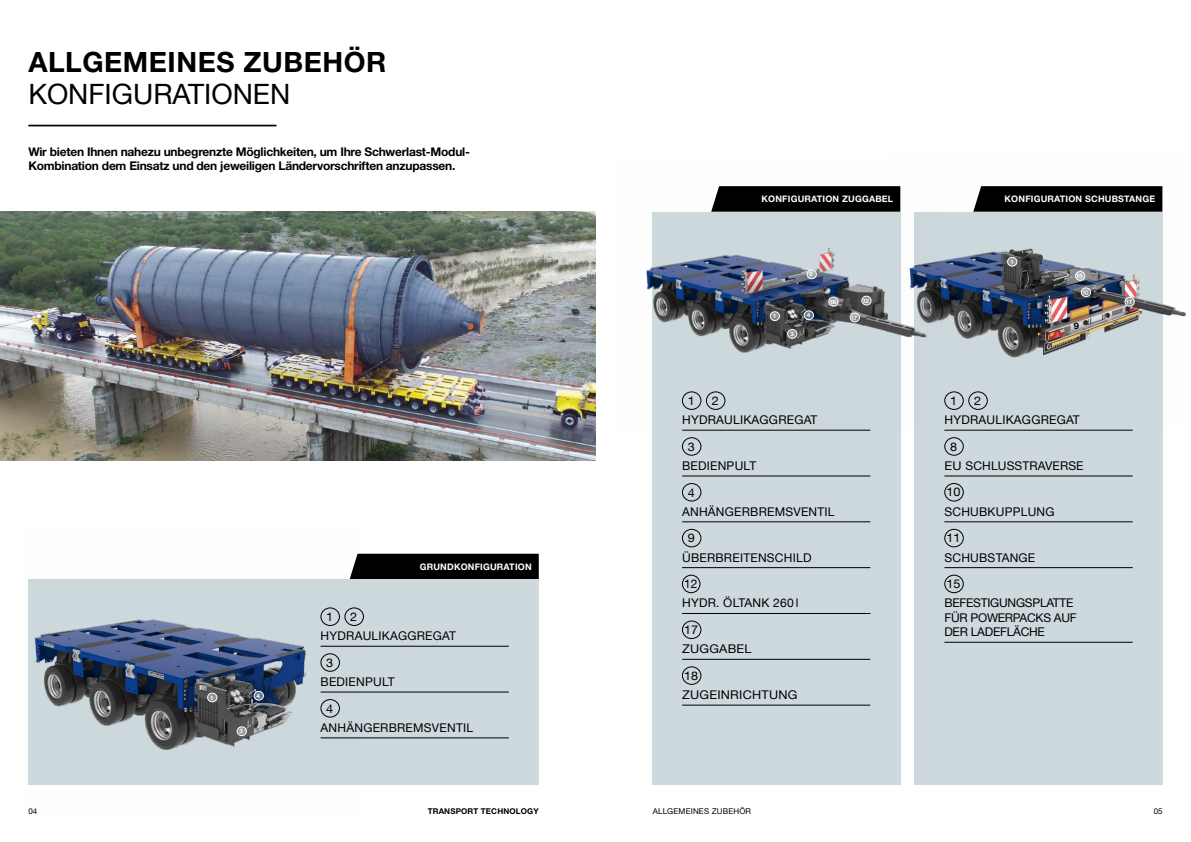
<style>
.page{position:relative;width:1191px;height:842px;background:#fff}
.page>*{position:absolute;margin:0;border:0;box-sizing:border-box;transform-origin:0 0}
.t1{font:700 28px "Helvetica Neue LT Com";letter-spacing:.02em;color:#000}
.t2{font:28px "Helvetica Neue LT Com";color:#000}
.t3{font:12px/19.2px "Helvetica Neue LT Com";letter-spacing:.02em;color:#000;scale:1.06 1}
.t4{font:700 12px/14.4px "Helvetica Neue LT Com";letter-spacing:-.02em;color:#000}
.t5{font:12px/14.4px "Helvetica Neue LT Com";letter-spacing:-.02em;color:#000}
.t6{font:12px/19.4px "Helvetica Neue LT Com";letter-spacing:-.02em;color:#000;scale:1.06 1}
.t7{font:12px/19.4px "Helvetica Neue LT Com";letter-spacing:.02em;color:#000}
.t8{font:700 9px "Helvetica Neue LT Com";letter-spacing:.02em;color:#fff}
.t9{font:700 9px "Helvetica Neue LT Com";color:#000;scale:1.06 1}
.t10{font:8px "Helvetica Neue LT Com";letter-spacing:.02em;color:#000}
.t11{font:700 8px "Helvetica Neue LT Com";letter-spacing:.02em;color:#000}
.t12{font:700 6px "Helvetica Neue LT Com";letter-spacing:-.095em;color:#fff;scale:1.06 1}
</style>
<div class="page">
<div style="left:652px;top:363px;width:248px;height:421px;background:#ced9de"></div>
<hr style="left:682px;top:476px;width:188px;height:1px;background:#000">
<hr style="left:682px;top:521px;width:188px;height:1px;background:#000">
<hr style="left:682px;top:567px;width:188px;height:1px;background:#000">
<hr style="left:682px;top:613px;width:188px;height:1px;background:#000">
<hr style="left:682px;top:659px;width:188px;height:1px;background:#000">
<hr style="left:682px;top:705px;width:188px;height:1px;background:#000">
<div style="left:682px;top:437px;width:19px;height:19px;border:1px solid #000;border-radius:50%"></div>
<div style="left:682px;top:483px;width:19px;height:18px;border:1px solid #000;border-radius:50%"></div>
<div style="left:682px;top:529px;width:19px;height:18px;border:1px solid #000;border-radius:50%"></div>
<div style="left:682px;top:575px;width:18px;height:18px;border:1px solid #000;border-radius:50%"></div>
<div style="left:682px;top:621px;width:19px;height:18px;border:1px solid #000;border-radius:50%"></div>
<div style="left:682px;top:666px;width:19px;height:19px;border:1px solid #000;border-radius:50%"></div>
<div style="left:914px;top:363px;width:248px;height:421px;background:#ced9de"></div>
<hr style="left:944px;top:430px;width:188px;height:1px;background:#000">
<hr style="left:944px;top:476px;width:188px;height:1px;background:#000">
<hr style="left:944px;top:521px;width:188px;height:1px;background:#000">
<hr style="left:944px;top:567px;width:188px;height:1px;background:#000">
<hr style="left:944px;top:642px;width:188px;height:1px;background:#000">
<div style="left:944px;top:437px;width:19px;height:19px;border:1px solid #000;border-radius:50%"></div>
<div style="left:944px;top:483px;width:19px;height:18px;border:1px solid #000;border-radius:50%"></div>
<div style="left:944px;top:529px;width:19px;height:18px;border:1px solid #000;border-radius:50%"></div>
<div style="left:944px;top:575px;width:19px;height:18px;border:1px solid #000;border-radius:50%"></div>
<img style="left:0;top:212px;width:595px;height:248px">
<div style="left:364px;top:554px;width:175px;height:25px;background:#000"></div>
<div style="left:291px;top:579px;width:248px;height:205px;background:#ced9de"></div>
<hr style="left:320px;top:646px;width:189px;height:1px;background:#000">
<hr style="left:320px;top:692px;width:189px;height:1px;background:#000">
<hr style="left:320px;top:737px;width:189px;height:1px;background:#000">
<img style="left:28px;top:553px;width:336px;height:232px">
<img style="left:942px;top:186px;width:244px;height:241px">
<img style="left:646px;top:186px;width:296px;height:247px">
<div style="left:787px;top:329px;width:10px;height:9px;background:#8d9295;border-radius:50%"></div>
<div style="left:787px;top:329px;width:10px;height:10px;border:1px solid #fff;border-radius:50%"></div>
<div style="left:770px;top:312px;width:9px;height:9px;background:#8c9294;border-radius:50%"></div>
<div style="left:770px;top:311px;width:10px;height:10px;border:1px solid #fff;border-radius:50%"></div>
<div style="left:1007px;top:257px;width:9px;height:9px;background:#919699;border-radius:50%"></div>
<div style="left:1007px;top:257px;width:10px;height:9px;border:1px solid #fff;border-radius:50%"></div>
<div style="left:1075px;top:272px;width:9px;height:8px;background:#acb1b4;border-radius:50%"></div>
<div style="left:1075px;top:271px;width:10px;height:10px;border:1px solid #fff;border-radius:50%"></div>
<div style="left:208px;top:693px;width:9px;height:9px;background:#8f9597;border-radius:50%"></div>
<div style="left:207px;top:693px;width:10px;height:9px;border:1px solid #fff;border-radius:50%"></div>
<div style="left:237px;top:727px;width:9px;height:9px;background:#93999b;border-radius:50%"></div>
<div style="left:237px;top:726px;width:10px;height:10px;border:1px solid #fff;border-radius:50%"></div>
<div style="left:254px;top:691px;width:9px;height:9px;background:#677a91;border-radius:50%"></div>
<div style="left:254px;top:691px;width:10px;height:9px;border:1px solid #fff;border-radius:50%"></div>
<svg style="left:1081px;top:288px;width:9px;height:9px"></svg>
<div style="left:1081px;top:288px;width:10px;height:9px;border:1px solid #fff;border-radius:50%"></div>
<svg style="left:1125px;top:297px;width:9px;height:9px"></svg>
<div style="left:1124px;top:297px;width:10px;height:9px;border:1px solid #fff;border-radius:50%"></div>
<div style="left:804px;top:311px;width:9px;height:9px;background:#67778a;border-radius:50%"></div>
<div style="left:804px;top:310px;width:10px;height:10px;border:1px solid #fff;border-radius:50%"></div>
<div style="left:828px;top:297px;width:10px;height:9px;background:#a3a7aa;border-radius:50%"></div>
<div style="left:828px;top:297px;width:10px;height:9px;border:1px solid #fff;border-radius:50%"></div>
<svg style="left:807px;top:270px;width:9px;height:9px"></svg>
<div style="left:806px;top:270px;width:10px;height:9px;border:1px solid #fff;border-radius:50%"></div>
<div style="left:862px;top:296px;width:9px;height:9px;background:#8b9093;border-radius:50%"></div>
<div style="left:861px;top:296px;width:10px;height:9px;border:1px solid #fff;border-radius:50%"></div>
<svg style="left:850px;top:313px;width:9px;height:9px"></svg>
<div style="left:850px;top:313px;width:10px;height:9px;border:1px solid #fff;border-radius:50%"></div>
<hr style="left:28px;top:125px;width:248px;height:1px;background:#000">
<h1 class="t1" style="left:28px;top:44px;width:360px">ALLGEMEINES ZUBEHÖR</h1>
<h1 class="t2" style="left:28px;top:77px;width:263px">KONFIGURATIONEN</h1>
<p class="t4" style="left:28px;top:144px;width:443px">Wir bieten Ihnen nahezu unbegrenzte Möglichkeiten, um Ihre Schwerlast-Modul-<br>Kombination dem Einsatz und den jeweiligen Ländervorschriften anzupassen.</p>
<p class="t12" style="left:210px;top:694px;width:5px">1</p>
<p class="t12" style="left:240px;top:727px;width:5px">3</p>
<p class="t12" style="left:257px;top:692px;width:5px">4</p>
<p class="t8" style="left:420px;top:561px;width:113px">GRUNDKONFIGURATION</p>
<p class="t3" style="left:320px;top:607px;width:129px;text-indent:30px">2<br>HYDRAULIKAGGREGAT</p>
<p class="t3" style="left:320px;top:653px;width:71px;text-indent:6px">3<br>BEDIENPULT</p>
<p class="t3" style="left:320px;top:698px;width:145px;text-indent:6px">4<br>ANHÄNGERBREMSVENTIL</p>
<p class="t3" style="left:326px;top:607px;width:8px">1</p>
<p class="t8" style="left:761px;top:193px;width:133px">KONFIGURATION ZUGGABEL</p>
<p class="t8" style="left:1004px;top:193px;width:152px">KONFIGURATION SCHUBSTANGE</p>
<p class="t12" style="left:1010px;top:258px;width:5px">1</p>
<p class="t12" style="left:809px;top:271px;width:5px">9</p>
<p class="t12" style="left:1076px;top:272px;width:8px">15</p>
<p class="t12" style="left:1082px;top:289px;width:8px">10</p>
<p class="t12" style="left:829px;top:298px;width:8px">18</p>
<p class="t12" style="left:862px;top:297px;width:8px">12</p>
<p class="t12" style="left:1125px;top:298px;width:8px">11</p>
<p class="t12" style="left:773px;top:312px;width:5px">1</p>
<p class="t12" style="left:807px;top:311px;width:5px">4</p>
<p class="t12" style="left:851px;top:314px;width:8px">17</p>
<p class="t9" style="left:1073px;top:320px;width:6px">9</p>
<p class="t12" style="left:790px;top:330px;width:5px">3</p>
<p class="t3" style="left:682px;top:391px;width:129px;text-indent:30px">2<br>HYDRAULIKAGGREGAT</p>
<p class="t3" style="left:682px;top:437px;width:71px;text-indent:6px">3<br>BEDIENPULT</p>
<p class="t3" style="left:682px;top:482px;width:145px;text-indent:6px">4<br>ANHÄNGERBREMSVENTIL</p>
<p class="t3" style="left:682px;top:528px;width:124px;text-indent:6px">9<br>ÜBERBREITENSCHILD</p>
<p class="t7" style="left:682px;top:574px;width:118px">12<br>HYDR. ÖLTANK 260 l</p>
<p class="t3" style="left:682px;top:620px;width:67px">17<br>ZUGGABEL</p>
<p class="t3" style="left:682px;top:665px;width:110px">18<br>ZUGEINRICHTUNG</p>
<p class="t3" style="left:688px;top:391px;width:8px">1</p>
<p class="t3" style="left:944px;top:391px;width:129px;text-indent:30px">2<br>HYDRAULIKAGGREGAT</p>
<p class="t3" style="left:944px;top:437px;width:133px;text-indent:6px">8<br>EU SCHLUSSTRAVERSE</p>
<p class="t3" style="left:944px;top:482px;width:105px">10<br>SCHUBKUPPLUNG</p>
<p class="t3" style="left:944px;top:528px;width:87px">11<br>SCHUBSTANGE</p>
<p class="t6" style="left:944px;top:574px;width:123px">15<br>BEFESTIGUNGSPLATTE</p>
<p class="t5" style="left:944px;top:610px;width:134px">FÜR POWERPACKS AUF<br>DER LADEFLÄCHE</p>
<p class="t3" style="left:950px;top:391px;width:8px">1</p>
<p class="t10" style="left:28px;top:806px;width:10px">04</p>
<p class="t11" style="left:428px;top:806px;width:113px">TRANSPORT TECHNOLOGY</p>
<p class="t10" style="left:653px;top:806px;width:100px">ALLGEMEINES ZUBEHÖR</p>
<p class="t10" style="left:1153px;top:806px;width:10px">05</p>
</div>
